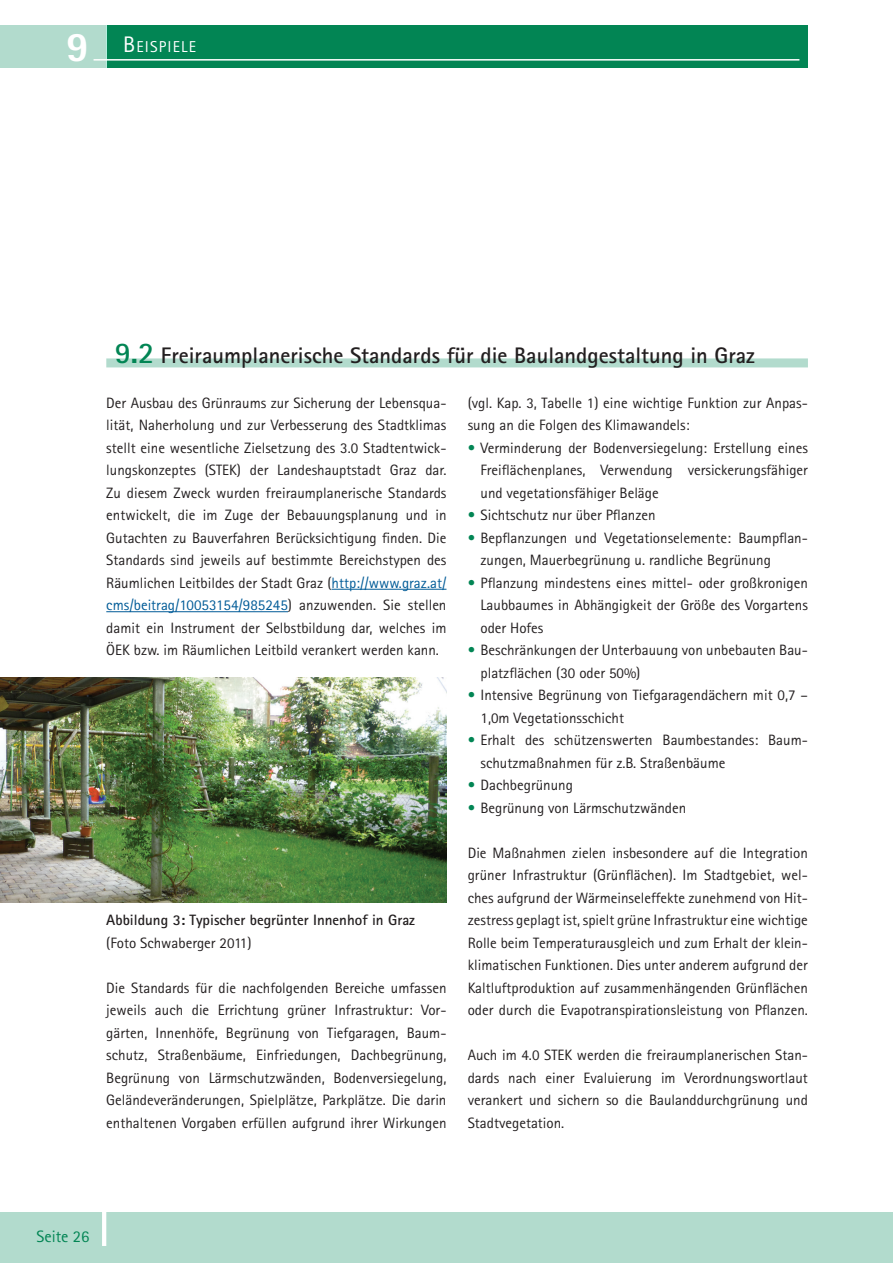
<style>
.page{position:relative;width:893px;height:1263px;background:#fff}
.page>*{position:absolute;margin:0;border:0;box-sizing:border-box;transform-origin:0 0}
.t1{font:700 22.5px "Rotis Sans Serif Std";color:#231f20}
.t2{font:16.5px "Rotis Sans Serif Std";color:#028554}
.t3{font:15.75px "Rotis Sans Serif Std";letter-spacing:.07em;color:#fff}
.t4{font:15px/22.5px "Rotis Sans Serif Std";color:#231f20;text-align:justify}
.t5{font:700 15px "Rotis Sans Serif Std";color:#231f20}
.s1{font-weight:800;font-size:42px}
.s2{font-size:22.5px}
.s3{font-size:30px;color:#028554}
.s4{color:#005b97}
.s5{color:#028554}
</style>
<div class="page">
<div style="left:106px;top:26px;width:702px;height:42px;background:#028554"></div>
<div style="left:0;top:26px;width:106px;height:42px;background:#b2dbcd"></div>
<hr style="left:94px;top:59px;width:705px;height:2px;background:#fff">
<div style="left:0;top:1212px;width:893px;height:51px;background:#b2dbcd"></div>
<hr style="left:102px;top:1208px;width:4px;height:38px;background:#fff">
<hr style="left:332px;top:589px;width:114px;height:1px;background:#005b97">
<hr style="left:106px;top:611px;width:182px;height:1px;background:#005b97">
<div style="left:106px;top:358px;width:702px;height:9px;background:#b2dbcd"></div>
<img style="left:0;top:678px;width:446px;height:225px">
<p class="t3" style="left:66px;top:38px;width:132px"><span class="s1">9</span> <span class="s2">B</span>EISPI ELE</p>
<h1 class="t1" style="left:115px;top:341px;width:642px"><span class="s3">9.2</span> Freiraumplanerische Standards für die Baulandgestaltung in Graz</h1>
<p class="t4" style="left:106px;top:391px;width:342px">Der Ausbau des Grünraums zur Sicherung der Lebensqua&shy;lität, Naherholung und zur Verbesserung des Stadtklimas stellt eine wesentliche Zielsetzung des 3.0 Stadtentwick&shy;lungskonzeptes (STEK) der Landeshauptstadt Graz dar.<br>Zu diesem Zweck wurden freiraumplanerische Standards entwickelt, die im Zuge der Bebauungsplanung und in Gutachten zu Bauverfahren Berücksichtigung finden. Die Standards sind jeweils auf bestimmte Bereichstypen des Räumlichen Leitbildes der Stadt Graz (<span class="s4">http://www.graz.at/ cms/beitrag/10053154/985245</span>) anzuwenden. Sie stellen damit ein Instrument der Selbstbildung dar, welches im ÖEK bzw. im Räumlichen Leitbild verankert werden kann.</p>
<p class="t4" style="left:468px;top:391px;width:342px">(vgl. Kap. 3, Tabelle 1) eine wichtige Funktion zur Anpas&shy;sung an die Folgen des Klimawandels:</p>
<p class="t4" style="left:480px;top:436px;width:329px;text-indent:-13px"><span class="s5">•</span> Verminderung der Bodenversiegelung: Erstellung eines Freiflächenplanes, Verwendung versickerungsfähiger und vegetationsfähiger Beläge</p>
<p class="t4" style="left:468px;top:504px;width:189px"><span class="s5">•</span> Sichtschutz nur über Pflanzen</p>
<p class="t4" style="left:480px;top:526px;width:329px;text-indent:-13px"><span class="s5">•</span> Bepflanzungen und Vegetationselemente: Baumpflan&shy;zungen, Mauerbegrünung u. randliche Begrünung</p>
<p class="t4" style="left:480px;top:571px;width:329px;text-indent:-13px"><span class="s5">•</span> Pflanzung mindestens eines mittel- oder großkronigen Laubbaumes in Abhängigkeit der Größe des Vorgartens oder Hofes</p>
<p class="t4" style="left:480px;top:639px;width:329px;text-indent:-13px"><span class="s5">•</span> Beschränkungen der Unterbauung von unbebauten Bau&shy;platzflächen (30 oder 50%)</p>
<p class="t4" style="left:480px;top:684px;width:329px;text-indent:-13px"><span class="s5">•</span> Intensive Begrünung von Tiefgaragendächern mit 0,7 –<br>1,0m Vegetationsschicht</p>
<p class="t4" style="left:480px;top:729px;width:329px;text-indent:-13px"><span class="s5">•</span> Erhalt des schützenswerten Baumbestandes: Baum&shy;schutzmaßnahmen für z.B. Straßenbäume</p>
<p class="t4" style="left:468px;top:774px;width:107px"><span class="s5">•</span> Dachbegrünung</p>
<p class="t4" style="left:468px;top:796px;width:220px"><span class="s5">•</span> Begrünung von Lärmschutzwänden</p>
<p class="t4" style="left:468px;top:841px;width:342px">Die Maßnahmen zielen insbesondere auf die Integration grüner Infrastruktur (Grünflächen). Im Stadtgebiet, wel&shy;ches aufgrund der Wärmeinseleffekte zunehmend von Hit&shy;zestress geplagt ist, spielt grüne Infrastruktur eine wichtige Rolle beim Temperaturausgleich und zum Erhalt der klein&shy;klimatischen Funktionen. Dies unter anderem aufgrund der Kaltluftproduktion auf zusammenhängenden Grünflächen oder durch die Evapotranspirationsleistung von Pflanzen.</p>
<p class="t4" style="left:468px;top:1044px;width:342px">Auch im 4.0 STEK werden die freiraumplanerischen Stan&shy;dards nach einer Evaluierung im Verordnungswortlaut verankert und sichern so die Baulanddurchgrünung und Stadtvegetation.</p>
<p class="t5" style="left:106px;top:911px;width:310px">Abbildung 3: Typischer begrünter Innenhof in Graz</p>
<p class="t4" style="left:106px;top:931px;width:147px">(Foto Schwaberger 2011)</p>
<p class="t4" style="left:106px;top:976px;width:342px">Die Standards für die nachfolgenden Bereiche umfassen jeweils auch die Errichtung grüner Infrastruktur: Vor&shy;gärten, Innenhöfe, Begrünung von Tiefgaragen, Baum&shy;schutz, Straßenbäume, Einfriedungen, Dachbegrünung, Begrünung von Lärmschutzwänden, Bodenversiegelung, Geländeveränderungen, Spielplätze, Parkplätze. Die darin enthaltenen Vorgaben erfüllen aufgrund ihrer Wirkungen</p>
<p class="t2" style="left:36px;top:1226px;width:54px">Seite 26</p>
</div>
